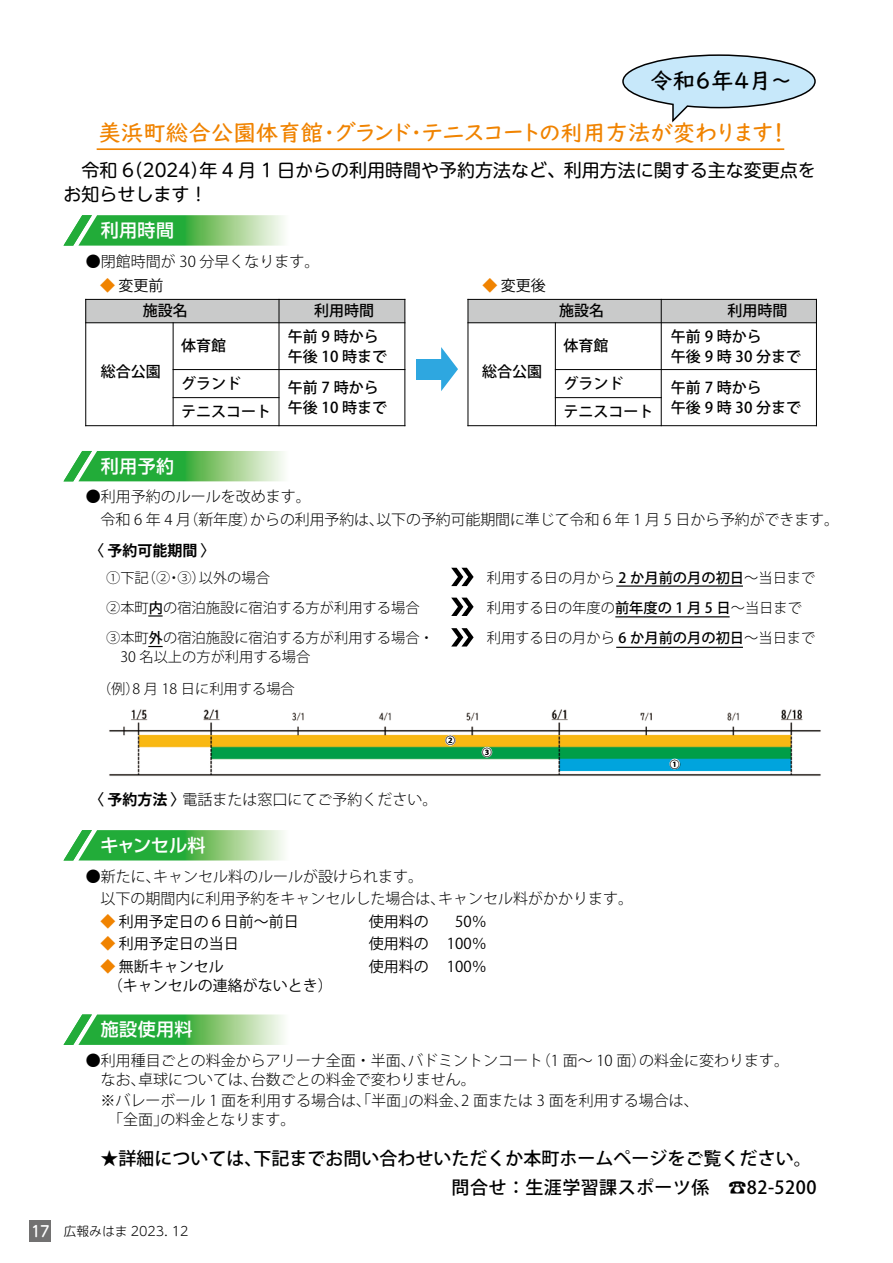
<style>
.page{position:relative;width:893px;height:1263px;background:#fff}
.page>*{position:absolute;margin:0;border:0;box-sizing:border-box;transform-origin:0 0}
.t1{font:500 22.5px "UD Digi Kyokasho Pro";letter-spacing:-.015em;color:#f08300}
.t2{font:500 22.5px "UD Digi Kyokasho Pro";letter-spacing:.01em;color:#000}
.t3{font:500 18px/28.8px "Koz Go Pr 6 N";color:#000;text-align:right}
.t4{font:18px/24px "UD Shin M Go Pro";color:#000}
.t5{font:500 18px "Shin Go Pr 6";letter-spacing:.025em;color:#fff}
.t6{font:300 15px/19.5px "Koz Go Pr 6 N";color:#000}
.t7{font:500 15px/19.5px "Koz Go Pr 6 N";color:#000}
.t8{font:15px/22.4px "Koz Go Pr 6 N";color:#000}
.t9{font:700 15px "Koz Go Pr 6 N";color:#000}
.t10{font:300 14.25px/18.6px "Koz Go Pr 6 N";color:#000}
.t11{font:300 12.75px "UD Shin M Go Pro";color:#000}
.t12{font:500 9.75px "Koz Go Pr 6 N";color:#000}
.s1{color:#f08300}
.s2{font-weight:500}
.s3{font-weight:700}
.s4{font-weight:500;font-size:15px;color:#fff}
</style>
<div class="page">
<div style="left:86px;top:299px;width:319px;height:24px;background:#c9caca"></div>
<svg style="left:64px;top:215px;width:220px;height:31px;background:#6bc370"></svg>
<hr style="left:97px;top:148px;width:687px;height:2px;background:#f08300">
<svg style="left:64px;top:451px;width:220px;height:30px;background:#68c26d"></svg>
<svg style="left:64px;top:830px;width:220px;height:30px;background:#69c26e"></svg>
<svg style="left:64px;top:1014px;width:220px;height:31px;background:#6bc370"></svg>
<svg style="left:451px;top:568px;width:23px;height:18px"></svg>
<hr style="left:616px;top:585px;width:127px;height:2px;background:#000">
<svg style="left:451px;top:598px;width:23px;height:18px"></svg>
<hr style="left:615px;top:616px;width:115px;height:1px;background:#000">
<svg style="left:148px;top:615px;width:15px;height:1px"></svg>
<svg style="left:451px;top:628px;width:23px;height:18px"></svg>
<hr style="left:616px;top:647px;width:127px;height:1px;background:#000">
<svg style="left:148px;top:646px;width:15px;height:1px"></svg>
<hr style="left:86px;top:299px;width:319px;height:1px;background:#000">
<hr style="left:86px;top:322px;width:319px;height:1px;background:#000">
<hr style="left:173px;top:369px;width:232px;height:1px;background:#000">
<hr style="left:173px;top:397px;width:106px;height:1px;background:#000">
<hr style="left:86px;top:425px;width:319px;height:1px;background:#000">
<hr style="left:85px;top:299px;width:1px;height:127px;background:#000">
<hr style="left:173px;top:323px;width:1px;height:103px;background:#000">
<hr style="left:279px;top:299px;width:1px;height:127px;background:#000">
<hr style="left:404px;top:299px;width:1px;height:127px;background:#000">
<div style="left:468px;top:299px;width:348px;height:24px;background:#c9caca"></div>
<hr style="left:468px;top:299px;width:348px;height:1px;background:#000">
<hr style="left:468px;top:322px;width:348px;height:1px;background:#000">
<hr style="left:555px;top:369px;width:261px;height:1px;background:#000">
<hr style="left:555px;top:397px;width:106px;height:1px;background:#000">
<hr style="left:468px;top:425px;width:348px;height:1px;background:#000">
<hr style="left:468px;top:299px;width:1px;height:127px;background:#000">
<hr style="left:555px;top:323px;width:1px;height:103px;background:#000">
<hr style="left:661px;top:299px;width:1px;height:127px;background:#000">
<hr style="left:816px;top:299px;width:1px;height:127px;background:#000">
<div style="left:417px;top:359px;width:30px;height:21px;background:#2ea7e0"></div>
<svg style="left:441px;top:347px;width:17px;height:44px"></svg>
<svg style="left:622px;top:54px;width:194px;height:69px"></svg>
<img style="left:109px;top:709px;width:712px;height:67px">
<div style="left:669px;top:759px;width:11px;height:10px;background:#fff;border-radius:50%"></div>
<div style="left:445px;top:735px;width:11px;height:11px;background:#fff;border-radius:50%"></div>
<div style="left:482px;top:747px;width:10px;height:10px;background:#fff;border-radius:50%"></div>
<div style="left:30px;top:1220px;width:21px;height:22px;background:#727171"></div>
<h1 class="t2" style="left:650px;top:62px;width:144px">令和6年4月～</h1>
<h1 class="t1" style="left:98px;top:114px;width:693px">美浜町総合公園体育館・グランド・テニスコートの利用方法が変わります！</h1>
<p class="t4" style="left:64px;top:158px;width:754px">　令和 6（2024）年 4 月 1 日からの利用時間や予約方法など、利用方法に関する主な変更点をお知らせします！</p>
<p class="t5" style="left:101px;top:215px;width:75px">利用時間</p>
<p class="t6" style="left:86px;top:252px;width:235px">●閉館時間が 30 分早くなります。</p>
<p class="t8" style="left:100px;top:274px;width:65px"><span class="s1">◆</span> 変更前</p>
<p class="t8" style="left:482px;top:274px;width:65px"><span class="s1">◆</span> 変更後</p>
<p class="t7" style="left:143px;top:301px;width:46px">施設名</p>
<p class="t7" style="left:314px;top:301px;width:61px">利用時間</p>
<p class="t7" style="left:559px;top:301px;width:46px">施設名</p>
<p class="t7" style="left:727px;top:301px;width:62px">利用時間</p>
<p class="t7" style="left:101px;top:362px;width:61px">総合公園</p>
<p class="t7" style="left:181px;top:336px;width:46px">体育館</p>
<p class="t7" style="left:181px;top:370px;width:91px;line-height:27.5px">グランド<br>テニスコート</p>
<p class="t7" style="left:288px;top:327px;width:101px">午前 9 時から午後 10 時まで</p>
<p class="t7" style="left:288px;top:378px;width:101px">午前 7 時から午後 10 時まで</p>
<p class="t7" style="left:482px;top:362px;width:61px">総合公園</p>
<p class="t7" style="left:563px;top:336px;width:46px">体育館</p>
<p class="t7" style="left:563px;top:370px;width:91px;line-height:27.5px">グランド<br>テニスコート</p>
<p class="t7" style="left:671px;top:327px;width:132px">午前 9 時から<br>午後 9 時 30 分まで</p>
<p class="t7" style="left:671px;top:378px;width:132px">午前 7 時から<br>午後 9 時 30 分まで</p>
<p class="t5" style="left:101px;top:451px;width:75px">利用予約</p>
<p class="t6" style="left:86px;top:487px;width:227px">●利用予約のルールを改めます。</p>
<p class="t6" style="left:101px;top:510px;width:740px">令和 6 年 4 月（新年度）からの利用予約は、以下の予約可能期間に準じて令和 6 年 1 月 5 日から予約ができます。</p>
<p class="t9" style="left:89px;top:542px;width:128px">〈 予約可能期間 〉</p>
<p class="t10" style="left:106px;top:569px;width:165px">①下記（②・③）以外の場合</p>
<p class="t10" style="left:487px;top:569px;width:330px">利用する日の月から <span class="s2">2 か月前の月の初日</span>～当日まで</p>
<p class="t10" style="left:106px;top:598px;width:315px">②本町<span class="s2">内</span>の宿泊施設に宿泊する方が利用する場合</p>
<p class="t10" style="left:487px;top:598px;width:317px">利用する日の年度の<span class="s2">前年度の 1 月 5 日</span>～当日まで</p>
<p class="t10" style="left:106px;top:629px;width:329px">③本町<span class="s2">外</span>の宿泊施設に宿泊する方が利用する場合・　30 名以上の方が利用する場合</p>
<p class="t10" style="left:487px;top:629px;width:330px">利用する日の月から <span class="s2">6 か月前の月の初日</span>～当日まで</p>
<p class="t10" style="left:97px;top:680px;width:199px">（例）8 月 18 日に利用する場合</p>
<p class="t12" style="left:445px;top:735px;width:11px">②</p>
<p class="t6" style="left:89px;top:790px;width:350px"><span class="s3">〈 予約方法 〉</span>電話または窓口にてご予約ください。</p>
<p class="t5" style="left:101px;top:830px;width:106px">キャンセル料</p>
<p class="t6" style="left:86px;top:866px;width:339px">●新たに、キャンセル料のルールが設けられます。</p>
<p class="t12" style="left:482px;top:747px;width:11px">③</p>
<p class="t6" style="left:101px;top:889px;width:534px">以下の期間内に利用予約をキャンセルした場合は、キャンセル料がかかります。</p>
<p class="t8" style="left:100px;top:911px;width:200px"><span class="s1">◆</span> 利用予定日の６日前～前日</p>
<p class="t8" style="left:100px;top:933px;width:140px"><span class="s1">◆</span> 利用予定日の当日</p>
<p class="t8" style="left:100px;top:957px;width:234px;line-height:19.5px"><span class="s1">◆</span> 無断キャンセル<br>　（キャンセルの連絡がないとき）</p>
<p class="t8" style="left:369px;top:911px;width:61px;text-align:justify">使用料の使用料の使用料の</p>
<p class="t8" style="left:447px;top:911px;width:41px;text-align:center">50％<br>100％<br>100％</p>
<p class="t12" style="left:670px;top:759px;width:11px">①</p>
<p class="t5" style="left:101px;top:1014px;width:93px">施設使用料</p>
<p class="t6" style="left:86px;top:1051px;width:705px">●利用種目ごとの料金からアリーナ全面・半面、バドミントンコート（1 面～ 10 面）の料金に変わります。　なお、卓球については、台数ごとの料金で変わりません。</p>
<p class="t6" style="left:101px;top:1091px;width:600px">※バレーボール 1 面を利用する場合は、「半面」の料金、2 面または 3 面を利用する場合は、　「全面」の料金となります。</p>
<p class="t3" style="left:101px;top:1144px;width:717px">★詳細については、下記までお問い合わせいただくか本町ホームページをご覧ください。問合せ：生涯学習課スポーツ係　☎82-5200</p>
<p class="t11" style="left:31px;top:1221px;width:159px"><span class="s4">17</span> 広報みはま 2023. 12</p>
</div>
